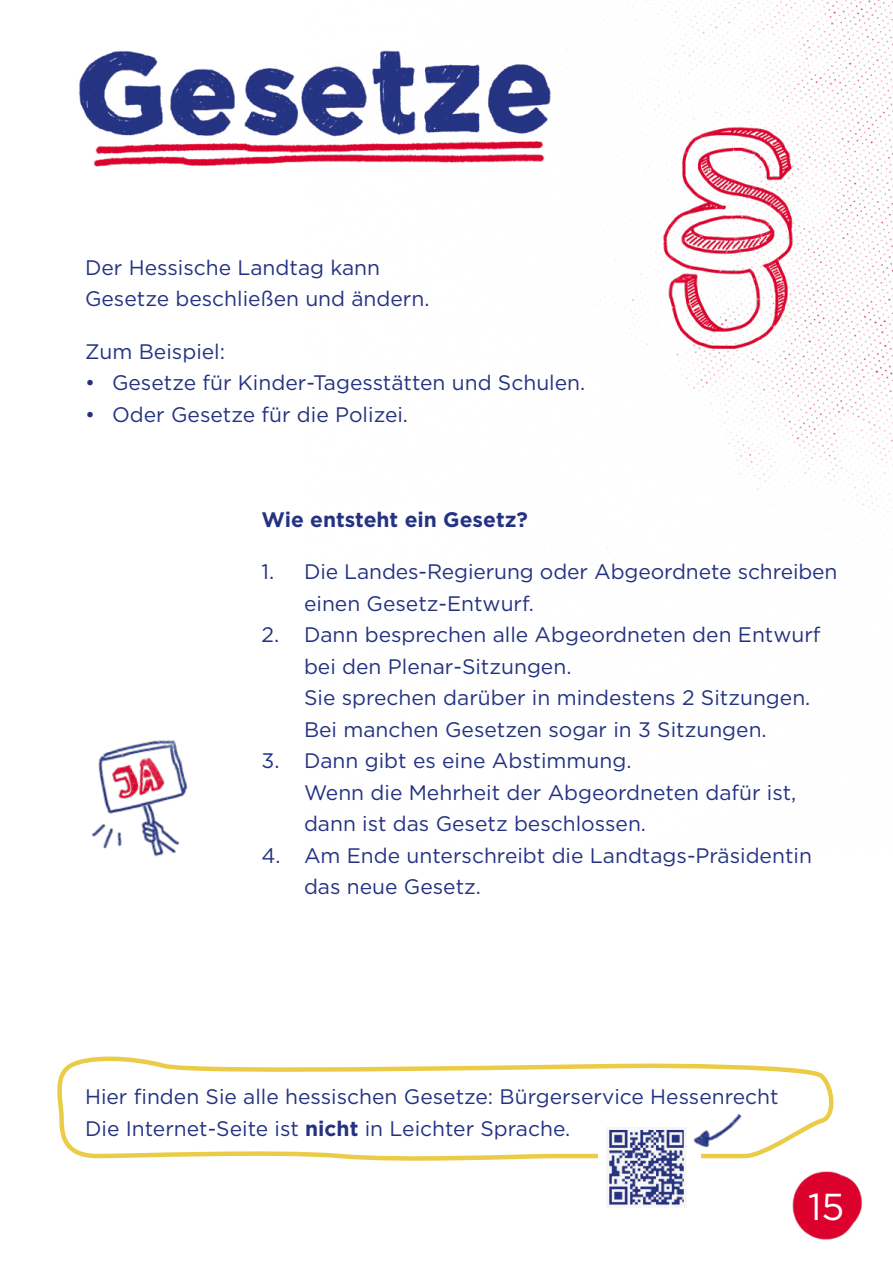
<style>
.page{position:relative;width:893px;height:1263px;background:#fff}
.page>*{position:absolute;margin:0;border:0;box-sizing:border-box;transform-origin:0 0}
.t1{font:37.5px "Gotham";color:#fff}
.t2{font:21px/31.5px "Gotham";color:#243282}
.t3{font:700 21px "Gotham";color:#243282}
.s1{font-weight:700}
</style>
<div class="page">
<svg style="left:57px;top:1056px;width:777px;height:105px"></svg>
<img style="left:581px;top:0;width:312px;height:564px">
<div style="left:598px;top:1142px;width:103px;height:37px;background:#fff"></div>
<img style="left:79px;top:32px;width:508px;height:155px">
<img style="left:665px;top:1094px;width:90px;height:67px">
<img style="left:91px;top:740px;width:97px;height:117px">
<img style="left:641px;top:112px;width:168px;height:249px">
<img style="left:610px;top:1131px;width:73px;height:73px">
<div style="left:606px;top:1127px;width:81px;height:81px;border:3px solid #f6f6f6"></div>
<img style="left:770px;top:1156px;width:93px;height:84px">
<p class="t2" style="left:85px;top:251px;width:346px">Der Hessische Landtag kann<br>Gesetze beschließen und ändern.</p>
<p class="t2" style="left:85px;top:335px;width:142px">Zum Beispiel:</p>
<p class="t2" style="left:85px;top:366px;width:502px">• Gesetze für Kinder-Tagesstätten und Schulen.</p>
<p class="t2" style="left:85px;top:398px;width:325px">• Oder Gesetze für die Polizei.</p>
<p class="t3" style="left:261px;top:507px;width:268px">Wie entsteht ein Gesetz?</p>
<p class="t2" style="left:304px;top:555px;width:535px;text-indent:-43px">1. Die Landes-Regierung oder Abgeordnete schreiben einen Gesetz-Entwurf.</p>
<p class="t2" style="left:304px;top:618px;width:518px;text-indent:-43px">2. Dann besprechen alle Abgeordneten den Entwurf bei den Plenar-Sitzungen.<br>Sie sprechen darüber in mindestens 2 Sitzungen.<br>Bei manchen Gesetzen sogar in 3 Sitzungen.</p>
<p class="t2" style="left:304px;top:744px;width:494px;text-indent:-43px">3. Dann gibt es eine Abstimmung.<br>Wenn die Mehrheit der Abgeordneten dafür ist, dann ist das Gesetz beschlossen.</p>
<p class="t2" style="left:304px;top:839px;width:509px;text-indent:-43px">4. Am Ende unterschreibt die Landtags-Präsidentin das neue Gesetz.</p>
<p class="t2" style="left:85px;top:1080px;width:695px">Hier finden Sie alle hessischen Gesetze: Bürgerservice Hessenrecht<br>Die Internet-Seite ist <span class="s1">nicht</span> in Leichter Sprache.</p>
<h1 class="t1" style="left:808px;top:1182px;width:38px">15</h1>
</div>
